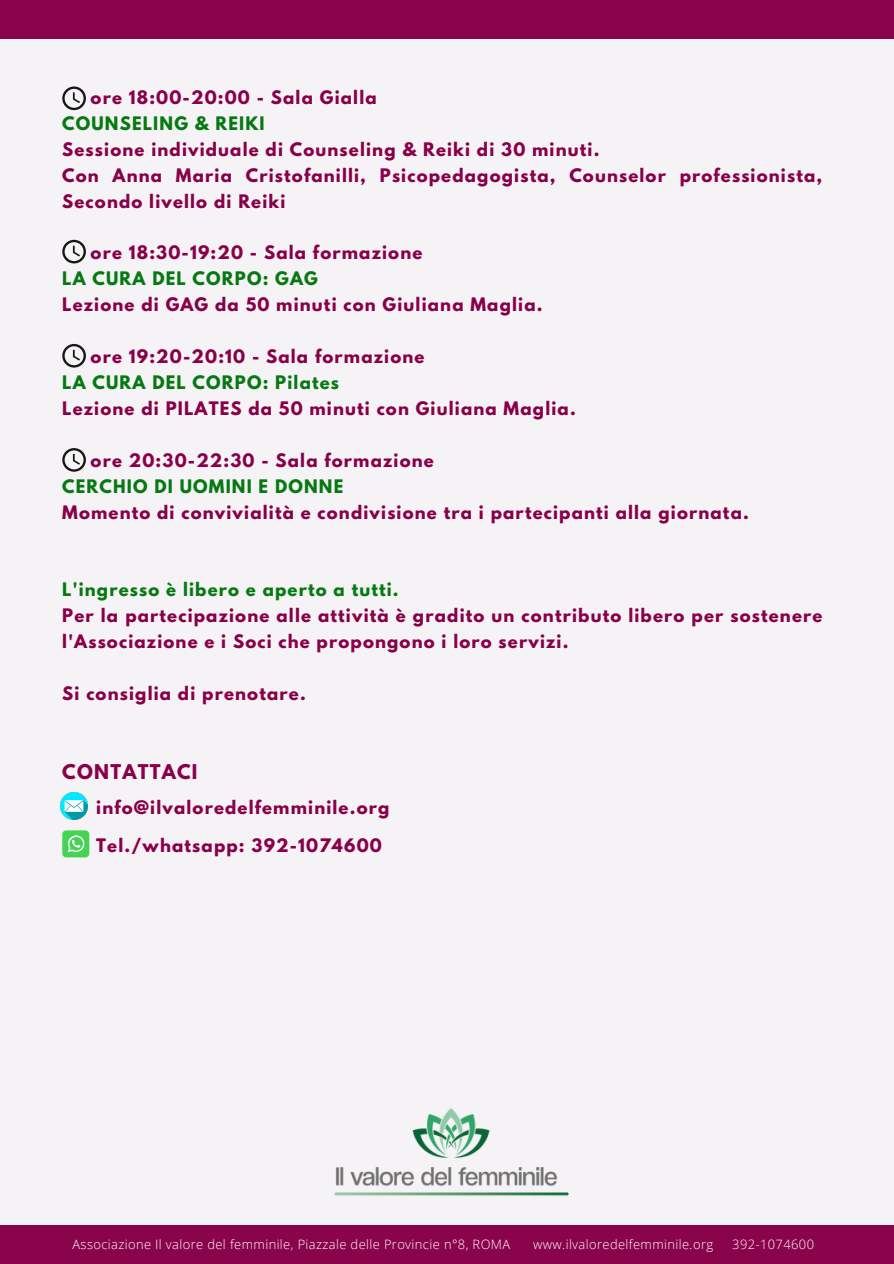
<style>
.page{position:relative;width:894px;height:1264px;background:#fff}
.page>*{position:absolute;margin:0;border:0;box-sizing:border-box;transform-origin:0 0}
.t1{font:700 18px "League Spartan";letter-spacing:.07em;color:#89004a}
.t2{font:700 16.5px/26px "League Spartan";letter-spacing:.07em;color:#89004a}
.t3{font:700 16.5px "League Spartan";letter-spacing:.07em;color:#067912}
.t4{font:300 12.9px "Open Sans";letter-spacing:.03em;color:#fff}
</style>
<div class="page">
<div style="left:0;top:0;width:893px;height:1263px;background:#f5f3f5"></div>
<div style="left:0;top:1224px;width:893px;height:39px;background:#8a044b"></div>
<div style="left:0;top:0;width:893px;height:39px;background:#8a044b"></div>
<img style="left:307px;top:1108px;width:280px;height:117px">
<svg style="left:62px;top:86px;width:24px;height:24px"></svg>
<svg style="left:62px;top:240px;width:24px;height:23px"></svg>
<svg style="left:62px;top:344px;width:24px;height:23px"></svg>
<img style="left:61px;top:792px;width:27px;height:27px">
<svg style="left:62px;top:830px;width:27px;height:27px"></svg>
<svg style="left:62px;top:448px;width:24px;height:23px"></svg>
<p class="t2" style="left:91px;top:86px;width:287px">ore 18:00-20:00 - Sala Gialla</p>
<p class="t3" style="left:62px;top:115px;width:204px">COUNSELING &amp; REIKI</p>
<p class="t2" style="left:62px;top:138px;width:538px">Sessione individuale di Counseling &amp; Reiki di 30 minuti.</p>
<p class="t2" style="left:62px;top:164px;width:761px">Con Anna Maria Cristofanilli, Psicopedagogista, Counselor professionista,<br>Secondo livello di Reiki</p>
<p class="t2" style="left:91px;top:242px;width:333px">ore 18:30-19:20 - Sala formazione</p>
<p class="t3" style="left:62px;top:270px;width:257px">LA CURA DEL CORPO: GAG</p>
<p class="t2" style="left:62px;top:294px;width:481px">Lezione di GAG da 50 minuti con Giuliana Maglia.</p>
<p class="t2" style="left:91px;top:345px;width:335px">ore 19:20-20:10 - Sala formazione</p>
<p class="t3" style="left:62px;top:374px;width:278px">LA CURA DEL CORPO: Pilates</p>
<p class="t2" style="left:62px;top:397px;width:515px">Lezione di PILATES da 50 minuti con Giuliana Maglia.</p>
<p class="t2" style="left:91px;top:449px;width:344px">ore 20:30-22:30 - Sala formazione</p>
<p class="t3" style="left:62px;top:478px;width:282px">CERCHIO DI UOMINI E DONNE</p>
<p class="t2" style="left:62px;top:501px;width:688px">Momento di convivialità e condivisione tra i partecipanti alla giornata.</p>
<p class="t3" style="left:62px;top:581px;width:338px">L'ingresso è libero e aperto a tutti.</p>
<p class="t2" style="left:62px;top:604px;width:761px">Per la partecipazione alle attività è gradito un contributo libero per sostenere l'Associazione e i Soci che propongono i loro servizi.</p>
<p class="t2" style="left:62px;top:682px;width:245px">Si consiglia di prenotare.</p>
<p class="t1" style="left:62px;top:762px;width:137px">CONTATTACI</p>
<p class="t2" style="left:96px;top:797px;width:294px">info@ilvaloredelfemminile.org</p>
<p class="t2" style="left:96px;top:834px;width:287px">Tel./whatsapp: 392-1074600</p>
<p class="t4" style="left:72px;top:1235px;width:439px">Associazione Il valore del femminile, Piazzale delle Provincie n°8, ROMA</p>
<p class="t4" style="left:533px;top:1235px;width:181px">www.ilvaloredelfemminile.org</p>
<p class="t4" style="left:732px;top:1235px;width:83px">392-1074600</p>
</div>
